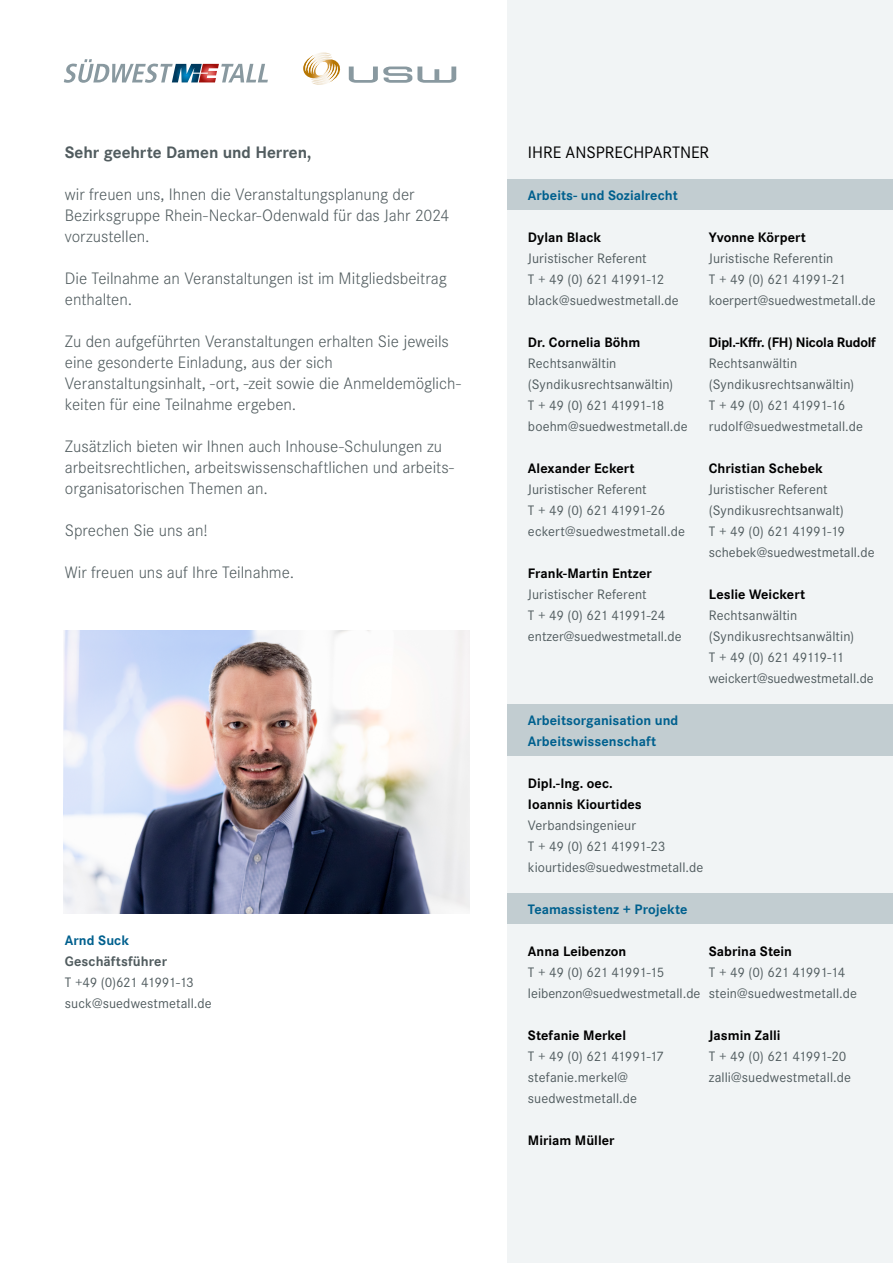
<style>
.page{position:relative;width:893px;height:1263px;background:#fff}
.page>*{position:absolute;margin:0;border:0;box-sizing:border-box;transform-origin:0 0}
.t1{font:300 17.25px/21px "Corporate S";color:#515c5f}
.t2{font:700 17.25px "Corporate S";letter-spacing:-.005em;color:#515c5f}
.t3{font:17.25px "Corporate S";color:#000}
.t4{font:14.25px/21px "Corporate S";letter-spacing:.005em;color:#515c5f}
.t5{font:700 14.25px/21px "Corporate S";color:#000}
.t6{font:700 14.25px/21px "Corporate S";letter-spacing:.005em;color:#00608e}
.t7{font:700 14.25px "Corporate S";letter-spacing:.005em;color:#515c5f}
</style>
<div class="page">
<svg style="left:64px;top:59px;width:204px;height:24px"></svg>
<div style="left:508px;top:0;width:385px;height:1263px;background:#f1f4f5"></div>
<img style="left:64px;top:630px;width:405px;height:284px">
<svg style="left:303px;top:52px;width:153px;height:33px"></svg>
<div style="left:508px;top:893px;width:385px;height:31px;background:#c2cdd1"></div>
<div style="left:508px;top:179px;width:385px;height:31px;background:#c2cdd1"></div>
<div style="left:508px;top:704px;width:385px;height:52px;background:#c2cdd1"></div>
<p class="t2" style="left:65px;top:140px;width:248px">Sehr geehrte Damen und Herren,</p>
<p class="t1" style="left:65px;top:183px;width:386px">wir freuen uns, Ihnen die Veranstaltungsplanung der<br>Bezirksgruppe Rhein-Neckar-Odenwald für das Jahr 2024 vorzustellen.</p>
<p class="t1" style="left:65px;top:267px;width:383px">Die Teilnahme an Veranstaltungen ist im Mitgliedsbeitrag enthalten.</p>
<p class="t1" style="left:65px;top:330px;width:398px">Zu den aufgeführten Veranstaltungen erhalten Sie jeweils eine gesonderte Einladung, aus der sich Veranstaltungsinhalt, -ort, -zeit sowie die Anmeldemöglich&shy;keiten für eine Teilnahme ergeben.</p>
<p class="t1" style="left:65px;top:435px;width:391px">Zusätzlich bieten wir Ihnen auch Inhouse-Schulungen zu arbeitsrechtlichen, arbeitswissenschaftlichen und arbeits&shy;organisatorischen Themen an.</p>
<p class="t1" style="left:65px;top:519px;width:144px">Sprechen Sie uns an!</p>
<p class="t1" style="left:65px;top:561px;width:231px">Wir freuen uns auf Ihre Teilnahme.</p>
<p class="t6" style="left:65px;top:929px;width:66px">Arnd Suck</p>
<p class="t7" style="left:65px;top:951px;width:104px">Geschäftsführer</p>
<p class="t4" style="left:65px;top:971px;width:148px">T +49 (0)621 41991-13 suck@suedwestmetall.de</p>
<p class="t3" style="left:528px;top:140px;width:183px">IHRE ANSPRECHPARTNER</p>
<p class="t6" style="left:528px;top:184px;width:151px">Arbeits- und Sozialrecht</p>
<p class="t5" style="left:528px;top:226px;width:75px">Dylan Black</p>
<p class="t4" style="left:528px;top:247px;width:152px">Juristischer Referent<br>T + 49 (0) 621 41991-12 black@suedwestmetall.de</p>
<p class="t5" style="left:528px;top:331px;width:114px">Dr. Cornelia Böhm</p>
<p class="t4" style="left:528px;top:352px;width:161px">Rechtsanwältin (Syndikusrechtsanwältin)<br>T + 49 (0) 621 41991-18 boehm@suedwestmetall.de</p>
<p class="t5" style="left:528px;top:457px;width:108px">Alexander Eckert</p>
<p class="t4" style="left:528px;top:478px;width:159px">Juristischer Referent<br>T + 49 (0) 621 41991-26 eckert@suedwestmetall.de</p>
<p class="t5" style="left:528px;top:562px;width:125px">Frank-Martin Entzer</p>
<p class="t4" style="left:528px;top:583px;width:155px">Juristischer Referent<br>T + 49 (0) 621 41991-24 entzer@suedwestmetall.de</p>
<p class="t5" style="left:709px;top:226px;width:98px">Yvonne Körpert</p>
<p class="t4" style="left:709px;top:247px;width:168px">Juristische Referentin<br>T + 49 (0) 621 41991-21 koerpert@suedwestmetall.de</p>
<p class="t5" style="left:709px;top:331px;width:169px">Dipl.-Kffr. (FH) Nicola Rudolf</p>
<p class="t4" style="left:709px;top:352px;width:156px">Rechtsanwältin (Syndikusrechtsanwältin)<br>T + 49 (0) 621 41991-16 rudolf@suedwestmetall.de</p>
<p class="t5" style="left:709px;top:457px;width:115px">Christian Schebek</p>
<p class="t4" style="left:709px;top:478px;width:167px">Juristischer Referent (Syndikusrechtsanwalt)<br>T + 49 (0) 621 41991-19 schebek@suedwestmetall.de</p>
<p class="t5" style="left:709px;top:583px;width:98px">Leslie Weickert</p>
<p class="t4" style="left:709px;top:604px;width:166px">Rechtsanwältin (Syndikusrechtsanwältin)<br>T + 49 (0) 621 49119-11 weickert@suedwestmetall.de</p>
<p class="t6" style="left:528px;top:709px;width:152px">Arbeitsorganisation und<br>Arbeitswissenschaft</p>
<p class="t5" style="left:528px;top:772px;width:115px">Dipl.-Ing. oec.<br>Ioannis Kiourtides</p>
<p class="t4" style="left:528px;top:814px;width:177px">Verbandsingenieur<br>T + 49 (0) 621 41991-23 kiourtides@suedwestmetall.de</p>
<p class="t6" style="left:528px;top:898px;width:161px">Teamassistenz + Projekte</p>
<p class="t5" style="left:528px;top:940px;width:100px">Anna Leibenzon</p>
<p class="t4" style="left:528px;top:961px;width:174px">T + 49 (0) 621 41991-15 leibenzon@suedwestmetall.de</p>
<p class="t5" style="left:528px;top:1024px;width:100px">Stefanie Merkel</p>
<p class="t4" style="left:528px;top:1045px;width:138px">T + 49 (0) 621 41991-17 stefanie.merkel@ suedwestmetall.de</p>
<p class="t5" style="left:528px;top:1129px;width:88px">Miriam Müller</p>
<p class="t5" style="left:709px;top:940px;width:85px">Sabrina Stein</p>
<p class="t4" style="left:709px;top:961px;width:150px">T + 49 (0) 621 41991-14 stein@suedwestmetall.de</p>
<p class="t5" style="left:709px;top:1024px;width:73px">Jasmin Zalli</p>
<p class="t4" style="left:709px;top:1045px;width:144px">T + 49 (0) 621 41991-20 zalli@suedwestmetall.de</p>
</div>
